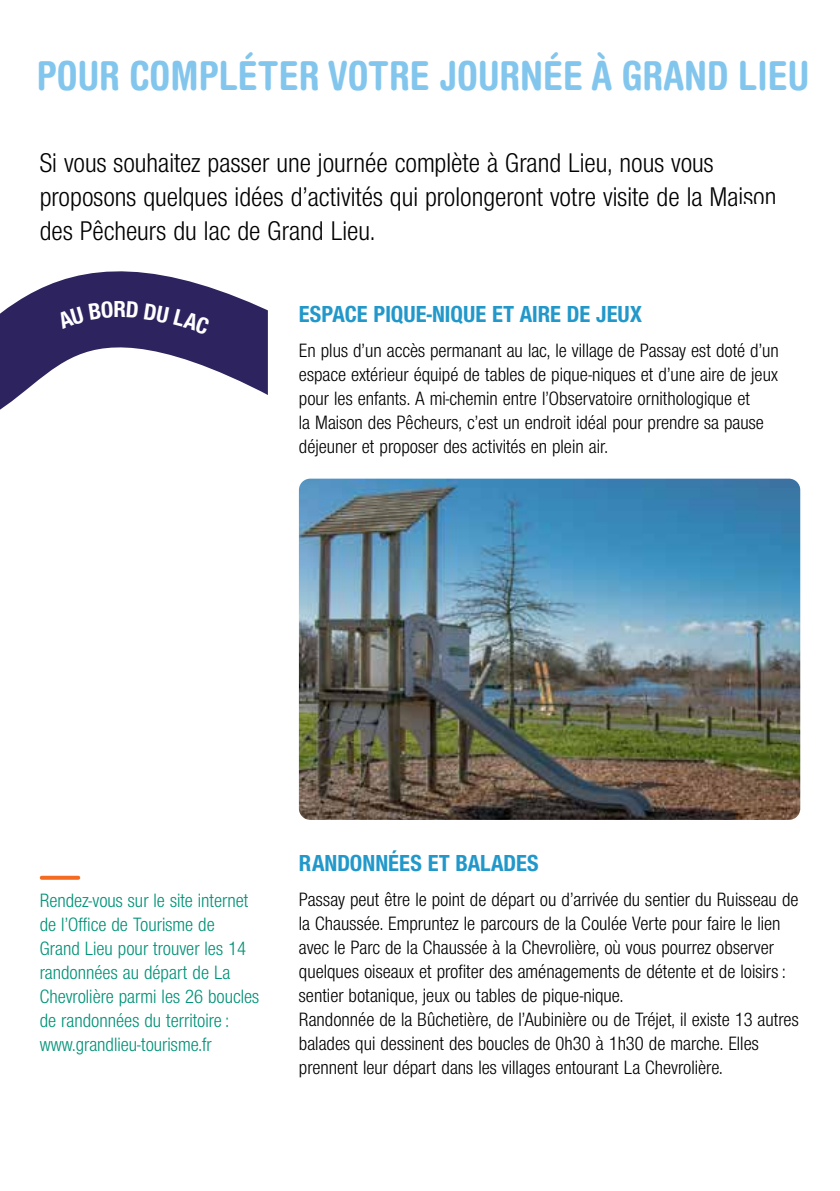
<style>
.page{position:relative;width:840px;height:1191px;background:#fff}
.page>*{position:absolute;margin:0;border:0;box-sizing:border-box;transform-origin:0 0}
.t1{font:700 condensed 40px "Helvetica Rounded LT Std";color:#83c6ed}
.t2{font:28px/33.6px "Nimbus San Nov Con";color:#000}
.t3{font:700 24px "Nimbus San Nov Con";color:#2298ca}
.t4{font:700 24px "Nimbus San Nov Con";color:#fff}
.t5{font:20px/24px "Nimbus San Nov Con";color:#000}
.t6{font:20px/24px "Nimbus San Nov Con";color:#009277}
</style>
<div class="page">
<svg style="left:0;top:271px;width:268px;height:139px"></svg>
<svg style="left:42px;top:875px;width:36px;height:4px"></svg>
<img style="left:299px;top:478px;width:500px;height:342px">
<div style="left:57px;top:301px;width:56px;height:28px;background:#2d235e"></div>
<svg style="left:126px;top:301px;width:12px;height:17px"></svg>
<div style="left:144px;top:303px;width:66px;height:31px;background:#2d235e"></div>
<h1 class="t1" style="left:37px;top:52px;width:773px">POUR COMPLÉTER VOTRE JOURNÉE À GRAND LIEU</h1>
<h2 class="t2" style="left:40px;top:147px;width:737px">Si vous souhaitez passer une journée complète à Grand Lieu, nous vous proposons quelques idées d’activités qui prolongeront votre visite de la Maison des Pêcheurs du lac de Grand Lieu.</h2>
<p class="t4" style="left:113px;top:295px;width:14px">R</p>
<p class="t3" style="left:299px;top:300px;width:344px">ESPACE PIQUE-NIQUE ET AIRE DE JEUX</p>
<p class="t5" style="left:299px;top:339px;width:481px">En plus d’un accès permanant au lac, le village de Passay est doté d’un espace extérieur équipé de tables de pique-niques et d’une aire de jeux pour les enfants. A mi-chemin entre l’Observatoire ornithologique et<br>la Maison des Pêcheurs, c’est un endroit idéal pour prendre sa pause déjeuner et proposer des activités en plein air.</p>
<p class="t6" style="left:40px;top:888px;width:221px">Rendez-vous sur le site internet de l’Office de Tourisme de<br>Grand Lieu pour trouver les 14 randonnées au départ de La<br>Chevrolière parmi les 26 boucles de randonnées du territoire : www.grandlieu-tourisme.fr</p>
<p class="t3" style="left:299px;top:848px;width:241px">RANDONNÉES ET BALADES</p>
<p class="t5" style="left:299px;top:887px;width:501px">Passay peut être le point de départ ou d’arrivée du sentier du Ruisseau de la Chaussée. Empruntez le parcours de la Coulée Verte pour faire le lien avec le Parc de la Chaussée à la Chevrolière, où vous pourrez observer quelques oiseaux et profiter des aménagements de détente et de loisirs : sentier botanique, jeux ou tables de pique-nique.<br>Randonnée de la Bûchetière, de l’Aubinière ou de Tréjet, il existe 13 autres balades qui dessinent des boucles de 0h30 à 1h30 de marche. Elles prennent leur départ dans les villages entourant La Chevrolière.</p>
</div>
